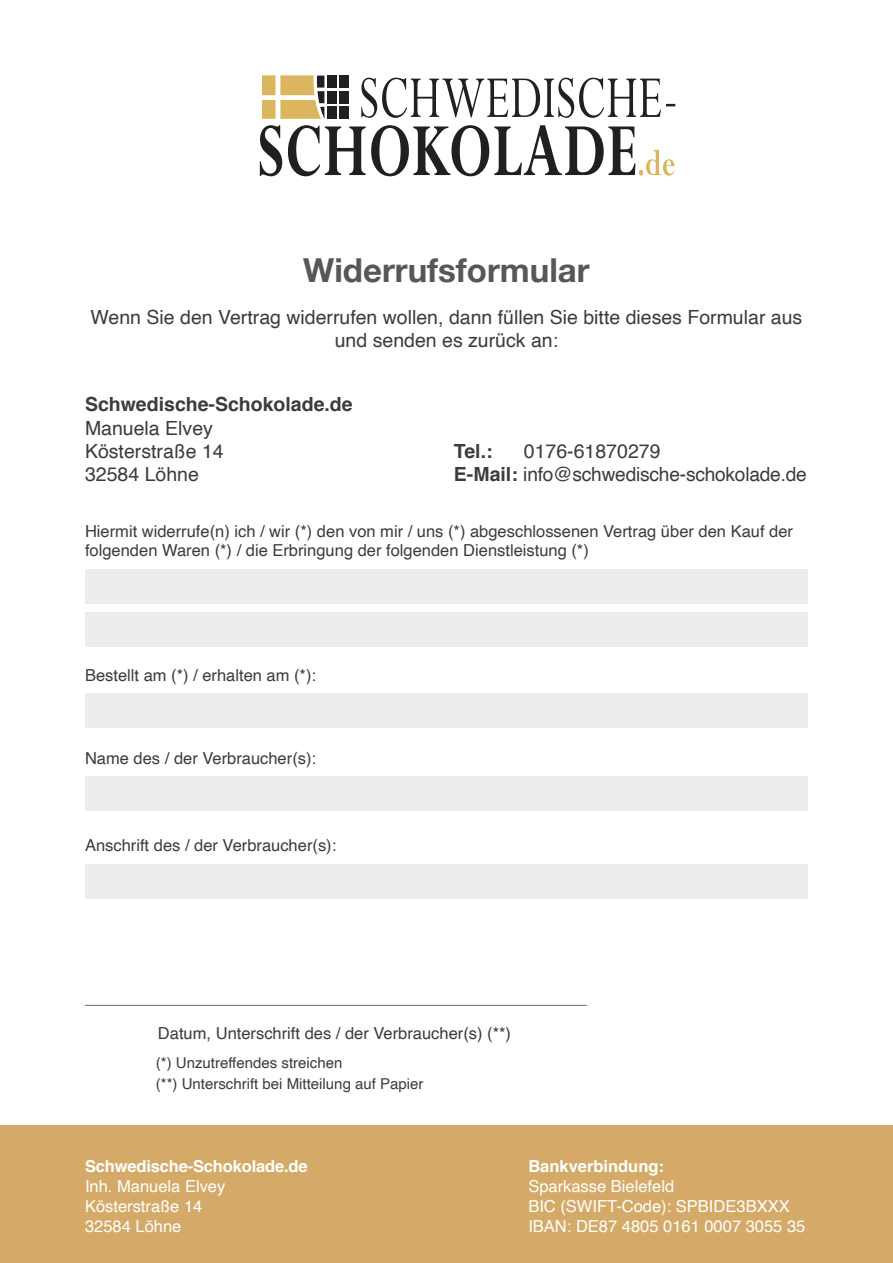
<style>
.page{position:relative;width:893px;height:1263px;background:#fff}
.page>*{position:absolute;margin:0;border:0;box-sizing:border-box;transform-origin:0 0}
.t1{font:700 33px "Helvetica Neue";color:#575756}
.t2{font:19.5px/23.4px "Helvetica";color:#3c3c3b}
.t3{font:700 19.5px "Helvetica";color:#3c3c3b}
.t4{font:16.5px/19.8px "Helvetica";color:#3c3c3b}
.t5{font:16.5px/19.8px "Helvetica";color:#fff}
.t6{font:700 16.5px "Helvetica";letter-spacing:-.01em;color:#fff}
.t7{font:15px/21px "Helvetica";color:#3c3c3b}
.s1{font-weight:700}
</style>
<div class="page">
<div style="left:0;top:1126px;width:893px;height:137px;background:#d5aa68"></div>
<div style="left:85px;top:569px;width:722px;height:34px;background:#ededed"></div>
<div style="left:85px;top:612px;width:722px;height:34px;background:#ededed"></div>
<div style="left:85px;top:777px;width:722px;height:34px;background:#ededed"></div>
<div style="left:85px;top:864px;width:722px;height:34px;background:#ededed"></div>
<div style="left:85px;top:693px;width:722px;height:34px;background:#ededed"></div>
<hr style="left:85px;top:1005px;width:502px;height:1px;background:#706f6f">
<svg style="left:262px;top:75px;width:62px;height:44px"></svg>
<div style="left:339px;top:76px;width:10px;height:12px;background:#221f20"></div>
<div style="left:327px;top:76px;width:10px;height:12px;background:#221f20"></div>
<div style="left:339px;top:91px;width:10px;height:12px;background:#221f20"></div>
<div style="left:327px;top:91px;width:10px;height:12px;background:#221f20"></div>
<div style="left:339px;top:107px;width:10px;height:12px;background:#221f20"></div>
<div style="left:327px;top:107px;width:10px;height:12px;background:#221f20"></div>
<svg style="left:361px;top:78px;width:314px;height:40px"></svg>
<svg style="left:260px;top:125px;width:415px;height:51px"></svg>
<h1 class="t1" style="left:303px;top:244px;width:288px">Widerrufsformular</h1>
<p class="t2" style="left:91px;top:306px;width:713px;text-align:center">Wenn Sie den Vertrag widerrufen wollen, dann füllen Sie bitte dieses Formular aus und senden es zurück an:</p>
<p class="t3" style="left:85px;top:389px;width:269px">Schwedische-Schokolade.de</p>
<p class="t2" style="left:85px;top:417px;width:140px">Manuela Elvey<br>Kösterstraße 14<br>32584 Löhne</p>
<p class="t3" style="left:454px;top:435px;width:40px">Tel.:</p>
<p class="t2" style="left:454px;top:440px;width:354px;text-indent:70px">0176-61870279<br><span class="s1">E-Mail:</span> info@schwedische-schokolade.de</p>
<p class="t4" style="left:85px;top:521px;width:709px">Hiermit widerrufe(n) ich / wir (*) den von mir / uns (*) abgeschlossenen Vertrag über den Kauf der folgenden Waren (*) / die Erbringung der folgenden Dienstleistung (*)</p>
<p class="t4" style="left:85px;top:666px;width:233px">Bestellt am (*) / erhalten am (*):</p>
<p class="t4" style="left:85px;top:748px;width:233px">Name des / der Verbraucher(s):</p>
<p class="t4" style="left:85px;top:835px;width:253px">Anschrift des / der Verbraucher(s):</p>
<p class="t4" style="left:158px;top:1023px;width:355px">Datum, Unterschrift des / der Verbraucher(s) (**)</p>
<p class="t7" style="left:156px;top:1053px;width:269px">(*) Unzutreffendes streichen<br>(**) Unterschrift bei Mitteilung auf Papier</p>
<p class="t6" style="left:85px;top:1153px;width:224px">Schwedische-Schokolade.de</p>
<p class="t5" style="left:85px;top:1177px;width:142px">Inh. Manuela Elvey<br>Kösterstraße 14<br>32584 Löhne</p>
<p class="t6" style="left:528px;top:1153px;width:137px">Bankverbindung:</p>
<p class="t5" style="left:528px;top:1177px;width:279px">Sparkasse Bielefeld<br>BIC (SWIFT-Code): SPBIDE3BXXX<br>IBAN: DE87 4805 0161 0007 3055 35</p>
</div>
